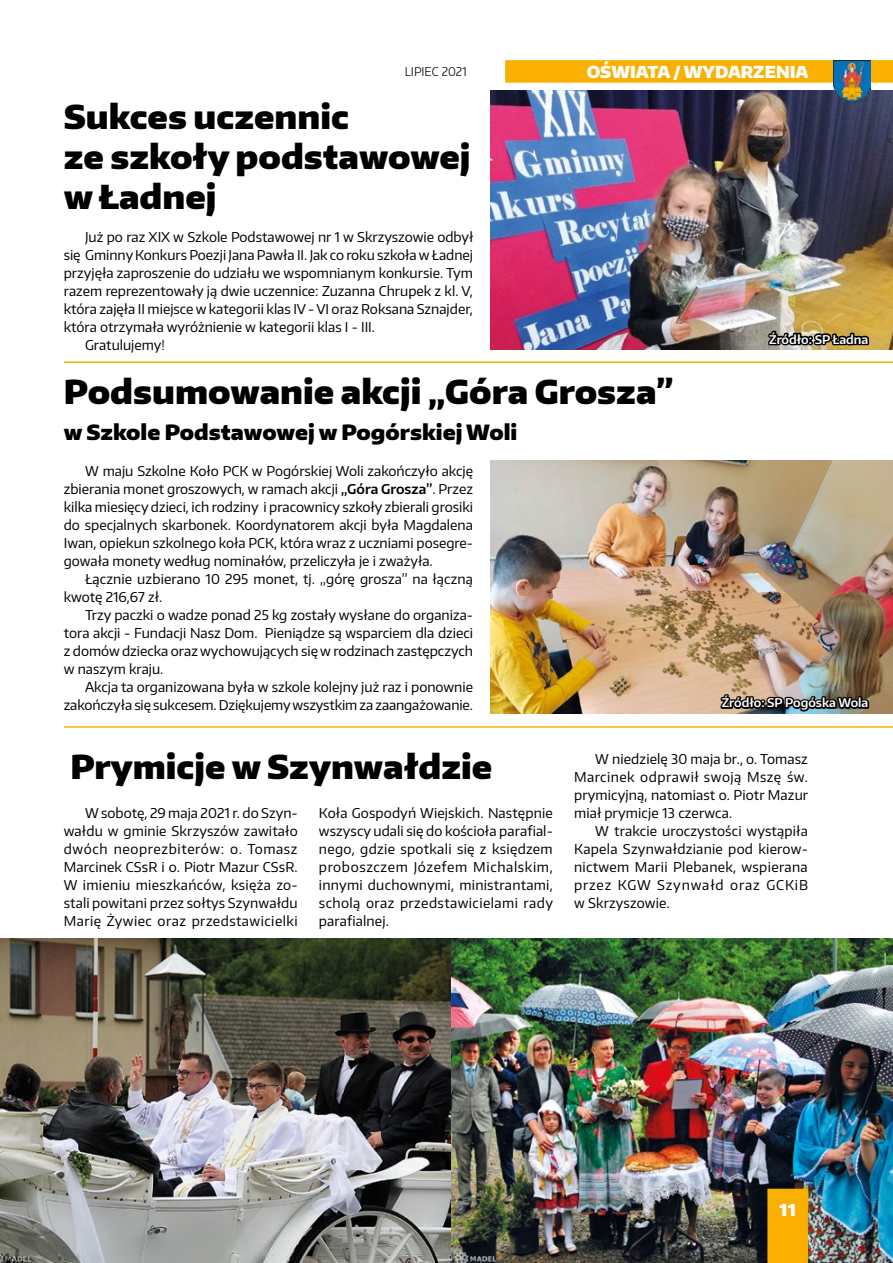
<style>
.page{position:relative;width:893px;height:1263px;background:#fff}
.page>*{position:absolute;margin:0;border:0;box-sizing:border-box;transform-origin:0 0}
.t1{font:900 33px/39.6px "Encode Sans";color:#000}
.t2{font:900 21px "Encode Sans";color:#000}
.t3{font:900 16.5px "Encode Sans";color:#fff}
.t4{font:13.5px/18px "Encode Sans";color:#000;text-align:justify}
.t5{font:600 12px "Encode Sans";color:#fff}
.t6{font:300 12px "Encode Sans";color:#000}
.s1{font-weight:600}
</style>
<div class="page">
<div style="left:505px;top:60px;width:388px;height:23px;background:#f9b000"></div>
<img style="left:0;top:939px;width:893px;height:324px">
<div style="left:767px;top:1189px;width:41px;height:74px;background:#f9b000"></div>
<hr style="left:64px;top:361px;width:829px;height:2px;background:#f9b000">
<hr style="left:64px;top:726px;width:829px;height:2px;background:#f9b000">
<img style="left:490px;top:91px;width:403px;height:259px">
<img style="left:490px;top:460px;width:403px;height:253px">
<img style="left:833px;top:60px;width:37px;height:41px">
<svg style="left:767px;top:329px;width:104px;height:33px"></svg>
<img style="left:719px;top:693px;width:152px;height:35px">
<p class="t6" style="left:405px;top:63px;width:64px">LIPIEC 2021</p>
<h1 class="t1" style="left:64px;top:96px;width:408px">Sukces uczennic<br>ze szkoły podstawowej w Ładnej</h1>
<p class="t4" style="left:85px;top:227px;width:390px">Już po raz XIX w Szkole Podstawowej nr 1 w Skrzyszowie odbył</p>
<p class="t4" style="left:64px;top:245px;width:411px">się Gminny Konkurs Poezji Jana Pawła II. Jak co roku szkoła w Ładnej</p>
<p class="t4" style="left:64px;top:263px;width:411px">przyjęła zaproszenie do udziału we wspomnianym konkursie. Tym</p>
<p class="t4" style="left:64px;top:281px;width:411px">razem reprezentowały ją dwie uczennice: Zuzanna Chrupek z kl. V,</p>
<p class="t4" style="left:64px;top:299px;width:411px">która zajęła II miejsce w kategorii klas IV - VI oraz Roksana Sznajder,</p>
<p class="t4" style="left:64px;top:317px;width:313px">która otrzymała wyróżnienie w kategorii klas I - III.</p>
<p class="t4" style="left:85px;top:335px;width:81px">Gratulujemy!</p>
<p class="t3" style="left:587px;top:61px;width:223px">OŚWIATA / WYDARZENIA</p>
<p class="t5" style="left:769px;top:331px;width:101px">Źródło: SP Ładna</p>
<h1 class="t1" style="left:64px;top:371px;width:611px">Podsumowanie akcji „Góra Grosza”</h1>
<h2 class="t2" style="left:64px;top:418px;width:455px">w Szkole Podstawowej w Pogórskiej Woli</h2>
<p class="t4" style="left:64px;top:461px;width:411px;text-indent:21px">W maju Szkolne Koło PCK w Pogórskiej Woli zakończyło akcję zbierania monet groszowych, w ramach akcji <span class="s1">„Góra Grosza”</span>. Przez kilka miesięcy dzieci, ich rodziny i pracownicy szkoły zbierali grosiki do specjalnych skarbonek. Koordynatorem akcji była Magdalena Iwan, opiekun szkolnego koła PCK, która wraz z uczniami posegre&shy;gowała monety według nominałów, przeliczyła je i zważyła.</p>
<p class="t4" style="left:64px;top:569px;width:411px;text-indent:21px">Łącznie uzbierano 10 295 monet, tj. „górę grosza” na łączną kwotę 216,67 zł.</p>
<p class="t4" style="left:64px;top:605px;width:411px;text-indent:21px">Trzy paczki o wadze ponad 25 kg zostały wysłane do organiza&shy;tora akcji - Fundacji Nasz Dom. Pieniądze są wsparciem dla dzieci z domów dziecka oraz wychowujących się w rodzinach zastępczych w naszym kraju.</p>
<p class="t4" style="left:64px;top:677px;width:411px;text-align:right">Akcja ta organizowana była w szkole kolejny już raz i ponownie zakończyła się sukcesem. Dziękujemy wszystkim za zaangażowanie.</p>
<p class="t5" style="left:722px;top:695px;width:148px">Źródło: SP Pogóska Wola</p>
<h1 class="t1" style="left:70px;top:745px;width:424px">Prymicje w Szynwałdzie</h1>
<p class="t4" style="left:319px;top:803px;width:236px">Koła Gospodyń Wiejskich. Następnie wszyscy udali się do kościoła parafial&shy;nego, gdzie spotkali się z księdzem proboszczem Józefem Michalskim, innymi duchownymi, ministrantami, scholą oraz przedstawicielami rady parafialnej.</p>
<p class="t4" style="left:64px;top:803px;width:235px;text-indent:21px">W sobotę, 29 maja 2021 r. do Szyn&shy;wałdu w gminie Skrzyszów zawitało dwóch neoprezbiterów: o. Tomasz Marcinek CSsR i o. Piotr Mazur CSsR.<br>W imieniu mieszkańców, księża zo&shy;stali powitani przez sołtys Szynwałdu Marię Żywiec oraz przedstawicielki</p>
<p class="t4" style="left:574px;top:749px;width:236px;text-indent:21px">W niedzielę 30 maja br., o. Tomasz Marcinek odprawił swoją Mszę św. prymicyjną, natomiast o. Piotr Mazur miał prymicje 13 czerwca.</p>
<p class="t4" style="left:574px;top:821px;width:235px;text-indent:21px">W trakcie uroczystości wystąpiła Kapela Szynwałdzianie pod kierow&shy;nictwem Marii Plebanek, wspierana przez KGW Szynwałd oraz GCKiB w Skrzyszowie.</p>
<p class="t3" style="left:779px;top:1199px;width:18px">11</p>
</div>
